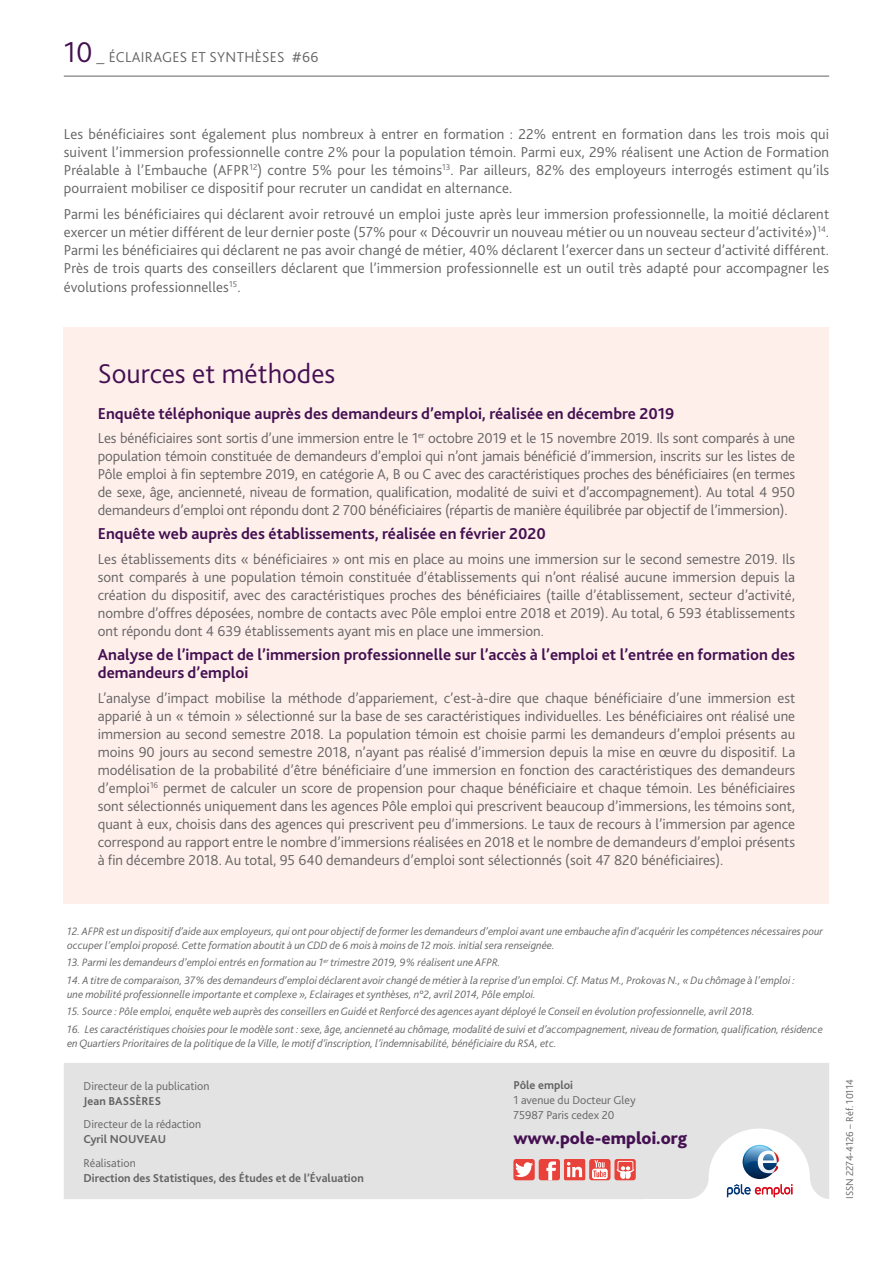
<style>
.page{position:relative;width:893px;height:1263px;background:#fff}
.page>*{position:absolute;margin:0;border:0;box-sizing:border-box;transform-origin:0 0}
.t1{font:300 28.5px "Bliss 2";color:#441051}
.t2{font:800 18px "Bliss 2";color:#441051}
.t3{font:700 16.5px/18px "Bliss 2";color:#441051}
.t4{font:300 15px/18px "Bliss 2";color:#646363;text-align:justify}
.t5{font:300 15px "Bliss 2";letter-spacing:.02em;color:#646363}
.t6{font:300 12px/15px "Bliss 2";color:#646363}
.t7{font:700 12px "Bliss 2";color:#646363}
.t8{font:italic 300 11.25px/13.5px "Bliss 2";color:#646363}
.t9{font:300 10.5px "Bliss 2";color:#646363}
.s1{font-size:30px;color:#441051}
.s2{font-size:18px}
</style>
<div class="page">
<hr style="left:64px;top:76px;width:765px;height:1px;background:#646363">
<div style="left:64px;top:1063px;width:765px;height:136px;background:#e3e3e3"></div>
<div style="left:539px;top:1159px;width:21px;height:21px;background:#e8423b;border-radius:3px"></div>
<svg style="left:546px;top:1161px;width:10px;height:19px"></svg>
<div style="left:513px;top:1159px;width:22px;height:21px;background:#e8423b;border-radius:3px"></div>
<svg style="left:515px;top:1162px;width:18px;height:15px"></svg>
<div style="left:589px;top:1159px;width:21px;height:21px;background:#e8423b;border-radius:3px"></div>
<svg style="left:592px;top:1160px;width:16px;height:19px"></svg>
<svg style="left:614px;top:1159px;width:22px;height:21px"></svg>
<svg style="left:616px;top:1161px;width:18px;height:19px"></svg>
<svg style="left:564px;top:1159px;width:21px;height:21px"></svg>
<svg style="left:743px;top:1145px;width:34px;height:34px"></svg>
<svg style="left:744px;top:1146px;width:35px;height:27px"></svg>
<svg style="left:727px;top:1184px;width:65px;height:13px"></svg>
<div style="left:64px;top:327px;width:765px;height:577px;background:#feefeb"></div>
<p class="t5" style="left:64px;top:47px;width:256px"><span class="s1">10</span> <span class="s2">_</span> ÉCLAIRAGES ET SYNTHÈSES #66</p>
<p class="t4" style="left:64px;top:125px;width:767px">Les bénéficiaires sont également plus nombreux à entrer en formation : 22% entrent en formation dans les trois mois qui suivent l’immersion professionnelle contre 2% pour la population témoin. Parmi eux, 29% réalisent une Action de Formation Préalable à l’Embauche (AFPR<sup>12</sup>) contre 5% pour les témoins<sup>13</sup>. Par ailleurs, 82% des employeurs interrogés estiment qu’ils pourraient mobiliser ce dispositif pour recruter un candidat en alternance.</p>
<p class="t4" style="left:64px;top:205px;width:767px">Parmi les bénéficiaires qui déclarent avoir retrouvé un emploi juste après leur immersion professionnelle, la moitié déclarent exercer un métier différent de leur dernier poste (57% pour « Découvrir un nouveau métier ou un nouveau secteur d’activité»)<sup>14</sup>.<br>Parmi les bénéficiaires qui déclarent ne pas avoir changé de métier, 40% déclarent l’exercer dans un secteur d’activité différent.<br>Près de trois quarts des conseillers déclarent que l’immersion professionnelle est un outil très adapté pour accompagner les évolutions professionnelles<sup>15</sup>.</p>
<h1 class="t1" style="left:98px;top:355px;width:239px">Sources et méthodes</h1>
<p class="t3" style="left:98px;top:404px;width:578px">Enquête téléphonique auprès des demandeurs d’emploi, réalisée en décembre 2019</p>
<p class="t4" style="left:98px;top:429px;width:699px">Les bénéficiaires sont sortis d’une immersion entre le 1<sup>er</sup> octobre 2019 et le 15 novembre 2019. Ils sont comparés à une population témoin constituée de demandeurs d’emploi qui n’ont jamais bénéficié d’immersion, inscrits sur les listes de Pôle emploi à fin septembre 2019, en catégorie A, B ou C avec des caractéristiques proches des bénéficiaires (en termes de sexe, âge, ancienneté, niveau de formation, qualification, modalité de suivi et d’accompagnement). Au total 4 950 demandeurs d’emploi ont répondu dont 2 700 bénéficiaires (répartis de manière équilibrée par objectif de l’immersion).</p>
<p class="t3" style="left:98px;top:525px;width:450px">Enquête web auprès des établissements, réalisée en février 2020</p>
<p class="t4" style="left:98px;top:550px;width:699px">Les établissements dits « bénéficiaires » ont mis en place au moins une immersion sur le second semestre 2019. Ils sont comparés à une population témoin constituée d’établissements qui n’ont réalisé aucune immersion depuis la création du dispositif, avec des caractéristiques proches des bénéficiaires (taille d’établissement, secteur d’activité, nombre d’offres déposées, nombre de contacts avec Pôle emploi entre 2018 et 2019). Au total, 6 593 établissements ont répondu dont 4 639 établissements ayant mis en place une immersion.</p>
<p class="t3" style="left:98px;top:646px;width:699px">Analyse de l’impact de l’immersion professionnelle sur l’accès à l’emploi et l’entrée en formation des demandeurs d’emploi</p>
<p class="t4" style="left:98px;top:689px;width:699px">L’analyse d’impact mobilise la méthode d’appariement, c’est-à-dire que chaque bénéficiaire d’une immersion est apparié à un « témoin » sélectionné sur la base de ses caractéristiques individuelles. Les bénéficiaires ont réalisé une immersion au second semestre 2018. La population témoin est choisie parmi les demandeurs d’emploi présents au moins 90 jours au second semestre 2018, n’ayant pas réalisé d’immersion depuis la mise en œuvre du dispositif. La modélisation de la probabilité d’être bénéficiaire d’une immersion en fonction des caractéristiques des demandeurs d’emploi<sup>16</sup> permet de calculer un score de propension pour chaque bénéficiaire et chaque témoin. Les bénéficiaires sont sélectionnés uniquement dans les agences Pôle emploi qui prescrivent beaucoup d’immersions, les témoins sont, quant à eux, choisis dans des agences qui prescrivent peu d’immersions. Le taux de recours à l’immersion par agence correspond au rapport entre le nombre d’immersions réalisées en 2018 et le nombre de demandeurs d’emploi présents à fin décembre 2018. Au total, 95 640 demandeurs d’emploi sont sélectionnés (soit 47 820 bénéficiaires).</p>
<p class="t8" style="left:67px;top:924px;width:757px">12. AFPR est un dispositif d’aide aux employeurs, qui ont pour objectif de former les demandeurs d’emploi avant une embauche afin d’acquérir les compétences nécessaires pour occuper l’emploi proposé. Cette formation aboutit à un CDD de 6 mois à moins de 12 mois. initial sera renseignée.</p>
<p class="t8" style="left:67px;top:956px;width:435px">13. Parmi les demandeurs d’emploi entrés en formation au 1<sup>er</sup> trimestre 2019, 9% réalisent une AFPR.</p>
<p class="t8" style="left:67px;top:973px;width:729px">14. A titre de comparaison, 37% des demandeurs d’emploi déclarent avoir changé de métier à la reprise d’un emploi. Cf. Matus M., Prokovas N., « Du chômage à l’emploi : une mobilité professionnelle importante et complexe », Eclairages et synthèses, n°2, avril 2014, Pôle emploi.</p>
<p class="t8" style="left:67px;top:1005px;width:689px">15. Source : Pôle emploi, enquête web auprès des conseillers en Guidé et Renforcé des agences ayant déployé le Conseil en évolution professionnelle, avril 2018.</p>
<p class="t8" style="left:67px;top:1022px;width:757px">16. Les caractéristiques choisies pour le modèle sont : sexe, âge, ancienneté au chômage, modalité de suivi et d’accompagnement, niveau de formation, qualification, résidence en Quartiers Prioritaires de la politique de la Ville, le motif d’inscription, l’indemnisabilité, bénéficiaire du RSA, etc.</p>
<p class="t6" style="left:84px;top:1078px;width:127px">Directeur de la publication</p>
<p class="t7" style="left:84px;top:1093px;width:79px">Jean BASSÈRES</p>
<p class="t6" style="left:84px;top:1116px;width:119px">Directeur de la rédaction</p>
<p class="t7" style="left:84px;top:1131px;width:84px">Cyril NOUVEAU</p>
<p class="t6" style="left:84px;top:1155px;width:54px">Réalisation</p>
<p class="t7" style="left:84px;top:1170px;width:282px">Direction des Statistiques, des Études et de l’Évaluation</p>
<p class="t7" style="left:513px;top:1077px;width:61px">Pôle emploi</p>
<p class="t6" style="left:513px;top:1092px;width:124px">1 avenue du Docteur Gley<br>75987 Paris cedex 20</p>
<p class="t2" style="left:513px;top:1127px;width:175px">www.pole-emploi.org</p>
<p class="t9" style="left:843px;top:1199px;width:121px;rotate:-90deg">ISSN 2274-4126 – Réf. 10114</p>
</div>
